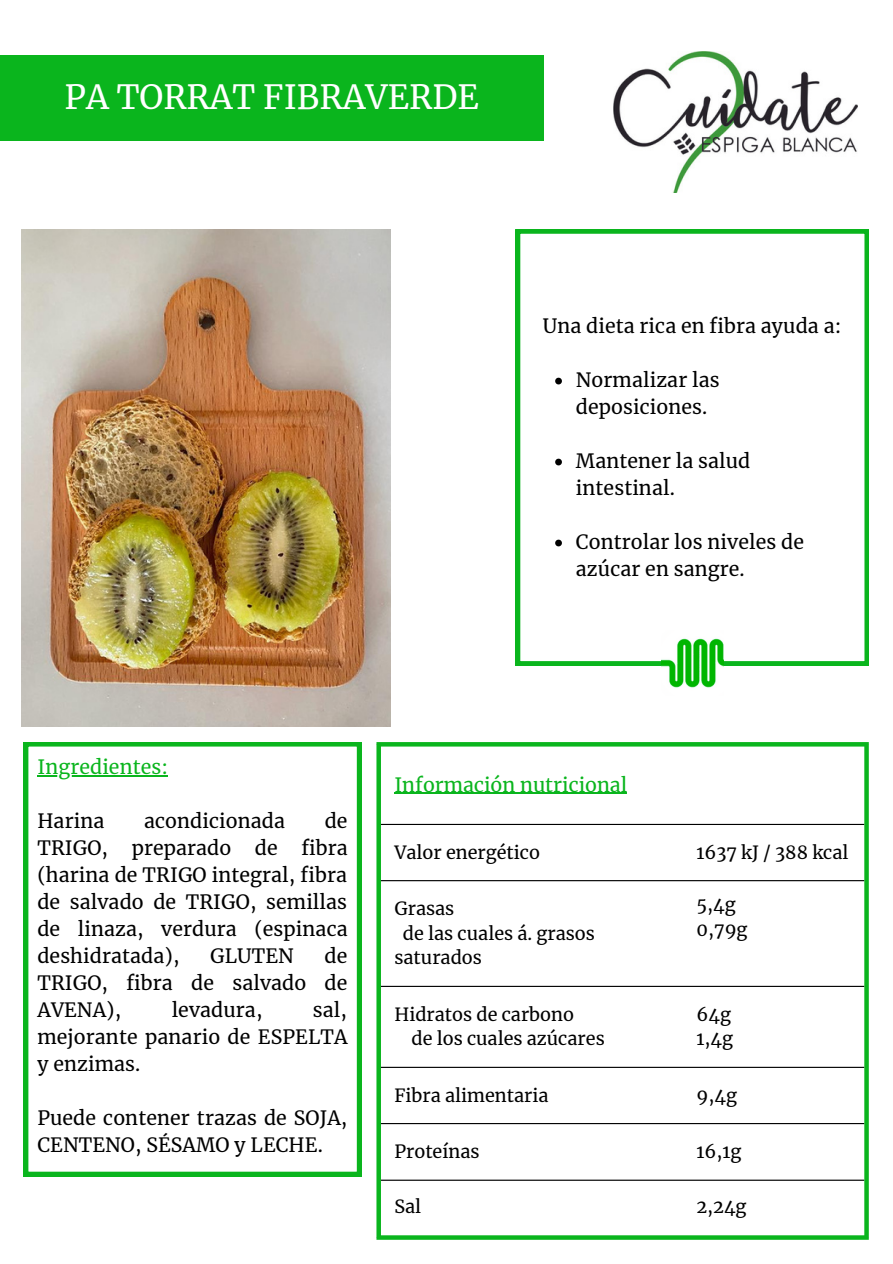
<style>
.page{position:relative;width:893px;height:1264px;background:#fff}
.page>*{position:absolute;margin:0;border:0;box-sizing:border-box;transform-origin:0 0}
.t1{font:33px "Merriweather";color:#fff}
.t2{font:19.5px/27px "Merriweather";letter-spacing:.005em;color:#000}
.t3{font:19.5px "Merriweather";color:#0ab51d}
.t4{font:18px/24.8px "Merriweather";color:#000}
</style>
<div class="page">
<svg style="left:515px;top:229px;width:353px;height:436px"></svg>
<svg style="left:555px;top:378px;width:7px;height:6px"></svg>
<svg style="left:555px;top:458px;width:7px;height:7px"></svg>
<svg style="left:555px;top:539px;width:7px;height:7px"></svg>
<svg style="left:24px;top:742px;width:337px;height:434px"></svg>
<hr style="left:37px;top:775px;width:131px;height:1px;background:#0ab51d">
<hr style="left:394px;top:792px;width:233px;height:1px;background:#0ab51d">
<hr style="left:381px;top:823px;width:483px;height:2px;background:#000">
<hr style="left:381px;top:880px;width:483px;height:1px;background:#000">
<hr style="left:381px;top:985px;width:483px;height:1px;background:#000">
<hr style="left:381px;top:1066px;width:483px;height:1px;background:#000">
<hr style="left:381px;top:1122px;width:483px;height:2px;background:#000">
<hr style="left:381px;top:1179px;width:483px;height:1px;background:#000">
<div style="left:376px;top:746px;width:5px;height:489px;background:#0ab51d"></div>
<svg style="left:864px;top:746px;width:4px;height:489px;background:#1cba2e"></svg>
<svg style="left:376px;top:742px;width:492px;height:4px;background:#0eb621"></svg>
<svg style="left:376px;top:1235px;width:492px;height:4px;background:#1cba2d"></svg>
<img style="left:613px;top:51px;width:244px;height:142px">
<div style="left:0;top:55px;width:543px;height:86px;background:#0ab51d"></div>
<img style="left:22px;top:229px;width:368px;height:497px">
<img style="left:661px;top:630px;width:62px;height:58px">
<h1 class="t1" style="left:65px;top:76px;width:415px">PA TORRAT FIBRAVERDE</h1>
<p class="t2" style="left:542px;top:312px;width:300px">Una dieta rica en fibra ayuda a:</p>
<p class="t2" style="left:576px;top:366px;width:145px">Normalizar las deposiciones.</p>
<p class="t2" style="left:576px;top:447px;width:176px">Mantener la salud intestinal.</p>
<p class="t2" style="left:576px;top:528px;width:229px">Controlar los niveles de azúcar en sangre.</p>
<p class="t3" style="left:37px;top:754px;width:132px">Ingredientes:</p>
<p class="t2" style="left:37px;top:807px;width:68px">Harina</p>
<p class="t2" style="left:144px;top:807px;width:142px">acondicionada</p>
<p class="t2" style="left:37px;top:807px;width:312px;text-align:justify;text-indent:287px">de TRIGO, preparado de fibra (harina de TRIGO integral, fibra de salvado de TRIGO, semillas de linaza, verdura (espinaca deshidratada),</p>
<p class="t2" style="left:37px;top:942px;width:311px;text-align:justify;text-indent:287px">de TRIGO, fibra de salvado de AVENA),</p>
<p class="t2" style="left:210px;top:942px;width:85px">GLUTEN</p>
<p class="t2" style="left:37px;top:996px;width:312px;text-align:justify;text-indent:275px">sal, mejorante panario de ESPELTA y enzimas.</p>
<p class="t2" style="left:37px;top:1104px;width:311px">Puede contener trazas de SOJA,<br>CENTENO, SÉSAMO y LECHE.</p>
<p class="t2" style="left:172px;top:996px;width:92px">levadura,</p>
<p class="t3" style="left:394px;top:772px;width:234px">Información nutricional</p>
<p class="t4" style="left:394px;top:840px;width:147px">Valor energético</p>
<p class="t4" style="left:696px;top:840px;width:153px">1637 kJ / 388 kcal</p>
<p class="t4" style="left:394px;top:896px;width:61px">Grasas</p>
<p class="t4" style="left:403px;top:920px;width:193px">de las cuales á. grasos</p>
<p class="t4" style="left:394px;top:945px;width:89px">saturados</p>
<p class="t4" style="left:696px;top:892px;width:52px">5,4g<br>0,79g</p>
<p class="t4" style="left:411px;top:1001px;width:195px;text-indent:-17px">Hidratos de carbono<br>de los cuales azúcares</p>
<p class="t4" style="left:696px;top:1001px;width:38px">64g<br>1,4g</p>
<p class="t4" style="left:394px;top:1082px;width:156px">Fibra alimentaria</p>
<p class="t4" style="left:696px;top:1082px;width:42px">9,4g</p>
<p class="t4" style="left:394px;top:1139px;width:87px">Proteínas</p>
<p class="t4" style="left:696px;top:1139px;width:46px">16,1g</p>
<p class="t4" style="left:394px;top:1194px;width:28px">Sal</p>
<p class="t4" style="left:696px;top:1194px;width:52px">2,24g</p>
</div>
